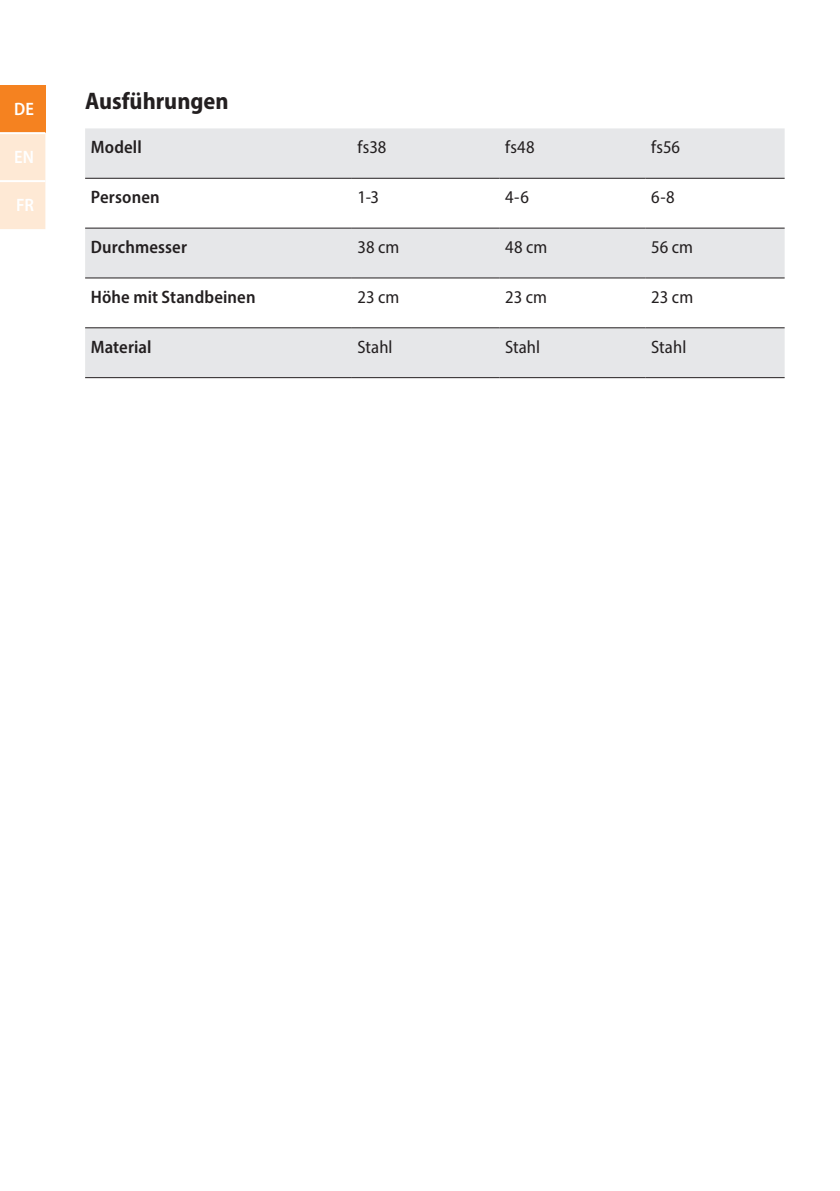
<style>
.page{position:relative;width:840px;height:1191px;background:#fff}
.page>*{position:absolute;margin:0;border:0;box-sizing:border-box;transform-origin:0 0}
.t1{font:700 semi-condensed 24px "Myriad Pro";color:#231f20}
.t2{font:semi-condensed 18px "Myriad Pro";letter-spacing:.005em;color:#231f20}
.t3{font:600 semi-condensed 18px "Myriad Pro";letter-spacing:.01em;color:#231f20}
.t4{font:600 semi-condensed 18px "Myriad Pro";color:#fff}
</style>
<div class="page">
<div style="left:0;top:85px;width:45px;height:48px;background:#f58220"></div>
<div style="left:0;top:134px;width:45px;height:95px;background:#fee9d5"></div>
<div style="left:17px;top:198px;width:17px;height:13px;background:#fee9d5"></div>
<hr style="left:0;top:180px;width:45px;height:2px;background:#fff">
<hr style="left:0;top:132px;width:45px;height:2px;background:#fff">
<svg style="left:85px;top:128px;width:699px;height:249px;fill:#e6e7e9"></svg>
<hr style="left:85px;top:178px;width:266px;height:1px;background:#231f20">
<hr style="left:351px;top:178px;width:148px;height:1px;background:#231f20">
<hr style="left:499px;top:178px;width:146px;height:1px;background:#231f20">
<hr style="left:645px;top:178px;width:139px;height:1px;background:#231f20">
<hr style="left:85px;top:228px;width:266px;height:1px;background:#231f20">
<hr style="left:351px;top:228px;width:148px;height:1px;background:#231f20">
<hr style="left:499px;top:228px;width:146px;height:1px;background:#231f20">
<hr style="left:645px;top:228px;width:139px;height:1px;background:#231f20">
<hr style="left:85px;top:277px;width:266px;height:1px;background:#231f20">
<hr style="left:351px;top:277px;width:148px;height:1px;background:#231f20">
<hr style="left:499px;top:277px;width:146px;height:1px;background:#231f20">
<hr style="left:645px;top:277px;width:139px;height:1px;background:#231f20">
<hr style="left:85px;top:327px;width:266px;height:1px;background:#231f20">
<hr style="left:351px;top:327px;width:148px;height:1px;background:#231f20">
<hr style="left:499px;top:327px;width:146px;height:1px;background:#231f20">
<hr style="left:645px;top:327px;width:139px;height:1px;background:#231f20">
<hr style="left:85px;top:377px;width:266px;height:1px;background:#231f20">
<hr style="left:351px;top:377px;width:148px;height:1px;background:#231f20">
<hr style="left:499px;top:377px;width:146px;height:1px;background:#231f20">
<hr style="left:645px;top:377px;width:139px;height:1px;background:#231f20">
<p class="t4" style="left:14px;top:97px;width:21px">DE</p>
<p class="t4" style="left:14px;top:145px;width:21px">EN</p>
<p class="t4" style="left:16px;top:193px;width:19px">FR</p>
<h1 class="t1" style="left:85px;top:86px;width:145px">Ausführungen</h1>
<p class="t3" style="left:91px;top:136px;width:52px">Modell</p>
<p class="t2" style="left:357px;top:136px;width:30px">fs38</p>
<p class="t2" style="left:505px;top:136px;width:31px">fs48</p>
<p class="t2" style="left:651px;top:136px;width:30px">fs56</p>
<p class="t3" style="left:91px;top:186px;width:70px">Personen</p>
<p class="t2" style="left:357px;top:186px;width:23px">1-3</p>
<p class="t2" style="left:505px;top:186px;width:25px">4-6</p>
<p class="t2" style="left:651px;top:186px;width:25px">6-8</p>
<p class="t3" style="left:91px;top:236px;width:98px">Durchmesser</p>
<p class="t2" style="left:357px;top:236px;width:43px">38 cm</p>
<p class="t2" style="left:505px;top:236px;width:44px">48 cm</p>
<p class="t2" style="left:651px;top:236px;width:43px">56 cm</p>
<p class="t3" style="left:91px;top:285px;width:166px">Höhe mit Standbeinen</p>
<p class="t2" style="left:357px;top:286px;width:43px">23 cm</p>
<p class="t2" style="left:505px;top:286px;width:43px">23 cm</p>
<p class="t2" style="left:651px;top:286px;width:43px">23 cm</p>
<p class="t3" style="left:91px;top:335px;width:62px">Material</p>
<p class="t2" style="left:357px;top:335px;width:37px">Stahl</p>
<p class="t2" style="left:505px;top:335px;width:37px">Stahl</p>
<p class="t2" style="left:651px;top:335px;width:37px">Stahl</p>
</div>
